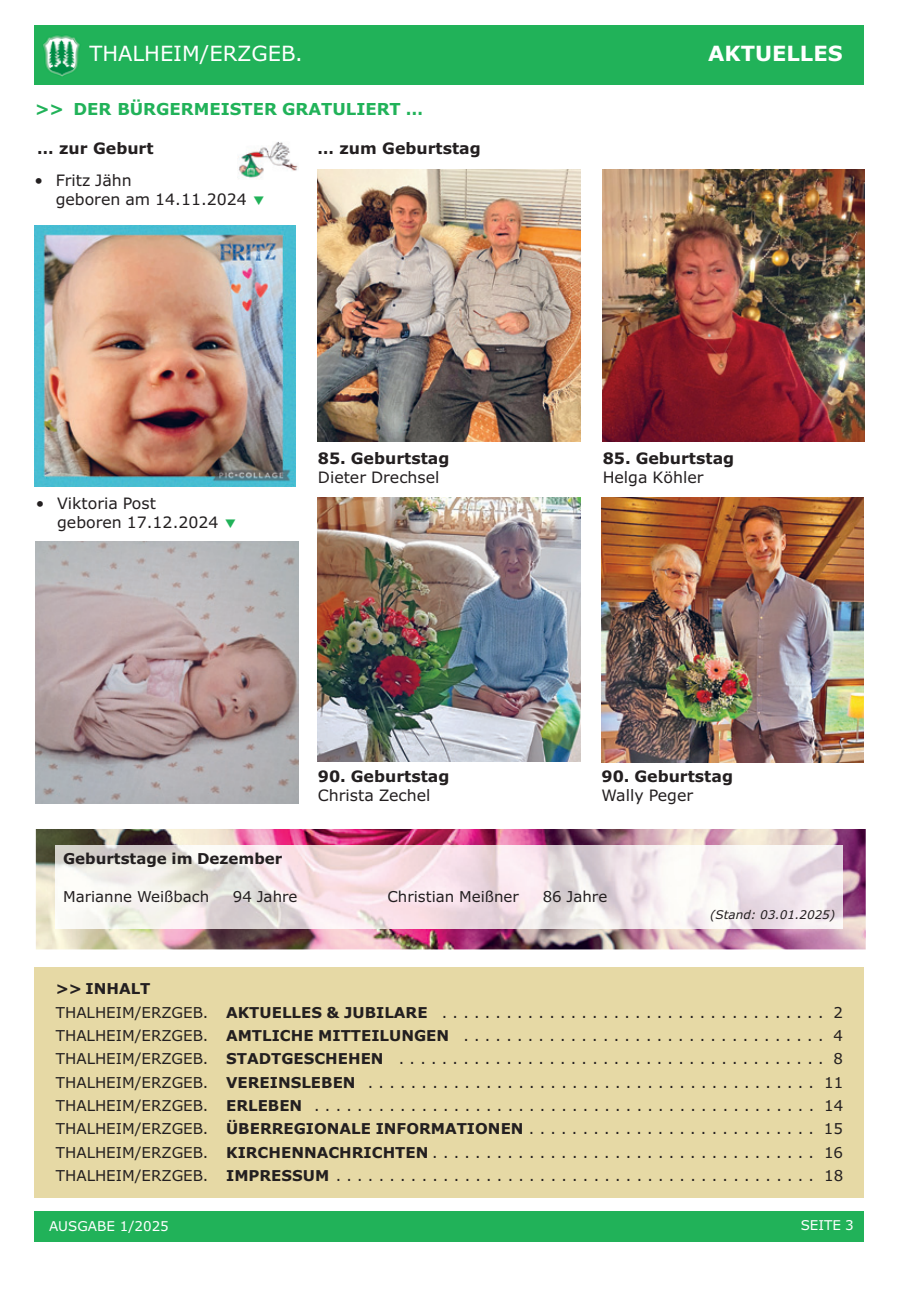
<style>
.page{position:relative;width:915px;height:1293px;background:#fff}
.page>*{position:absolute;margin:0;border:0;box-sizing:border-box;transform-origin:0 0}
.t1{font:21px "Verdana";color:#fff}
.t2{font:700 21px "Verdana";color:#fff}
.t3{font:700 16.5px "Verdana";color:#21b259}
.t4{font:15.75px/19px "Verdana";color:#231f20}
.t5{font:700 15.75px "Verdana";color:#231f20}
.t6{font:15px/23.4px "Verdana";color:#231f20}
.t7{font:700 15px "Verdana";color:#231f20}
.t8{font:13.5px "Verdana";color:#fff}
.t9{font:italic 12px "Verdana";color:#231f20}
.s1{font-weight:700}
</style>
<div class="page">
<div style="left:34px;top:1211px;width:829px;height:31px;background:#21b259"></div>
<div style="left:34px;top:26px;width:829px;height:59px;background:#21b259"></div>
<img style="left:43px;top:35px;width:37px;height:42px">
<img style="left:36px;top:829px;width:829px;height:120px">
<img style="left:238px;top:141px;width:60px;height:38px">
<img style="left:56px;top:845px;width:786px;height:83px">
<img style="left:34px;top:225px;width:262px;height:261px">
<img style="left:36px;top:542px;width:263px;height:262px">
<img style="left:317px;top:169px;width:263px;height:272px">
<img style="left:317px;top:497px;width:263px;height:264px">
<img style="left:601px;top:497px;width:262px;height:265px">
<img style="left:602px;top:169px;width:262px;height:272px">
<div style="left:34px;top:967px;width:829px;height:230px;background:#e6d9a5"></div>
<h1 class="t1" style="left:89px;top:45px;width:215px">THALHEIM/ERZGEB.</h1>
<h1 class="t2" style="left:708px;top:45px;width:136px">AKTUELLES</h1>
<p class="t3" style="left:35px;top:102px;width:389px">&gt;&gt; DER BÜRGERMEISTER GRATULIERT …</p>
<p class="t5" style="left:37px;top:142px;width:118px">… zur Geburt</p>
<p class="t4" style="left:56px;top:172px;width:193px;text-indent:-21px">• Fritz Jähn<br>geboren am 14.11.2024</p>
<p class="t5" style="left:317px;top:142px;width:165px">… zum Geburtstag</p>
<p class="t4" style="left:57px;top:495px;width:163px;text-indent:-21px">• Viktoria Post geboren 17.12.2024</p>
<p class="t5" style="left:318px;top:452px;width:133px">85. Geburtstag</p>
<p class="t4" style="left:318px;top:469px;width:123px">Dieter Drechsel</p>
<p class="t5" style="left:318px;top:769px;width:133px">90. Geburtstag</p>
<p class="t4" style="left:318px;top:786px;width:114px">Christa Zechel</p>
<p class="t5" style="left:602px;top:452px;width:133px">85. Geburtstag</p>
<p class="t4" style="left:602px;top:469px;width:102px">Helga Köhler</p>
<p class="t5" style="left:601px;top:770px;width:133px">90. Geburtstag</p>
<p class="t4" style="left:601px;top:787px;width:93px">Wally Peger</p>
<p class="t7" style="left:63px;top:852px;width:221px">Geburtstage im Dezember</p>
<p class="t6" style="left:63px;top:886px;width:147px">Marianne Weißbach</p>
<p class="t6" style="left:233px;top:886px;width:66px">94 Jahre</p>
<p class="t6" style="left:387px;top:886px;width:133px">Christian Meißner</p>
<p class="t6" style="left:542px;top:886px;width:66px">86 Jahre</p>
<p class="t9" style="left:710px;top:909px;width:127px">(Stand: 03.01.2025)</p>
<p class="t6" style="left:56px;top:978px;width:788px"><span class="s1">&gt;&gt; INHALT<br></span>THALHEIM/ERZGEB. <span class="s1">AKTUELLES &amp; JUBILARE</span> . . . . . . . . . . . . . . . . . . . . . . . . . . . . . . . . . . . . 2<br>THALHEIM/ERZGEB. <span class="s1">AMTLICHE MITTEILUNGEN</span> . . . . . . . . . . . . . . . . . . . . . . . . . . . . . . . . . . 4<br>THALHEIM/ERZGEB. <span class="s1">STADTGESCHEHEN</span> . . . . . . . . . . . . . . . . . . . . . . . . . . . . . . . . . . . . . . . . 8<br>THALHEIM/ERZGEB. <span class="s1">VEREINSLEBEN</span> . . . . . . . . . . . . . . . . . . . . . . . . . . . . . . . . . . . . . . . . . . 11<br>THALHEIM/ERZGEB. <span class="s1">ERLEBEN</span> . . . . . . . . . . . . . . . . . . . . . . . . . . . . . . . . . . . . . . . . . . . . . . . 14<br>THALHEIM/ERZGEB. <span class="s1">ÜBERREGIONALE INFORMATIONEN</span> . . . . . . . . . . . . . . . . . . . . . . . . . . . 15<br>THALHEIM/ERZGEB. <span class="s1">KIRCHENNACHRICHTEN</span> . . . . . . . . . . . . . . . . . . . . . . . . . . . . . . . . . . . . 16<br>THALHEIM/ERZGEB. <span class="s1">IMPRESSUM</span> . . . . . . . . . . . . . . . . . . . . . . . . . . . . . . . . . . . . . . . . . . . . . 18</p>
<p class="t8" style="left:49px;top:1220px;width:121px">AUSGABE 1/2025</p>
<p class="t8" style="left:800px;top:1220px;width:55px">SEITE 3</p>
</div>
